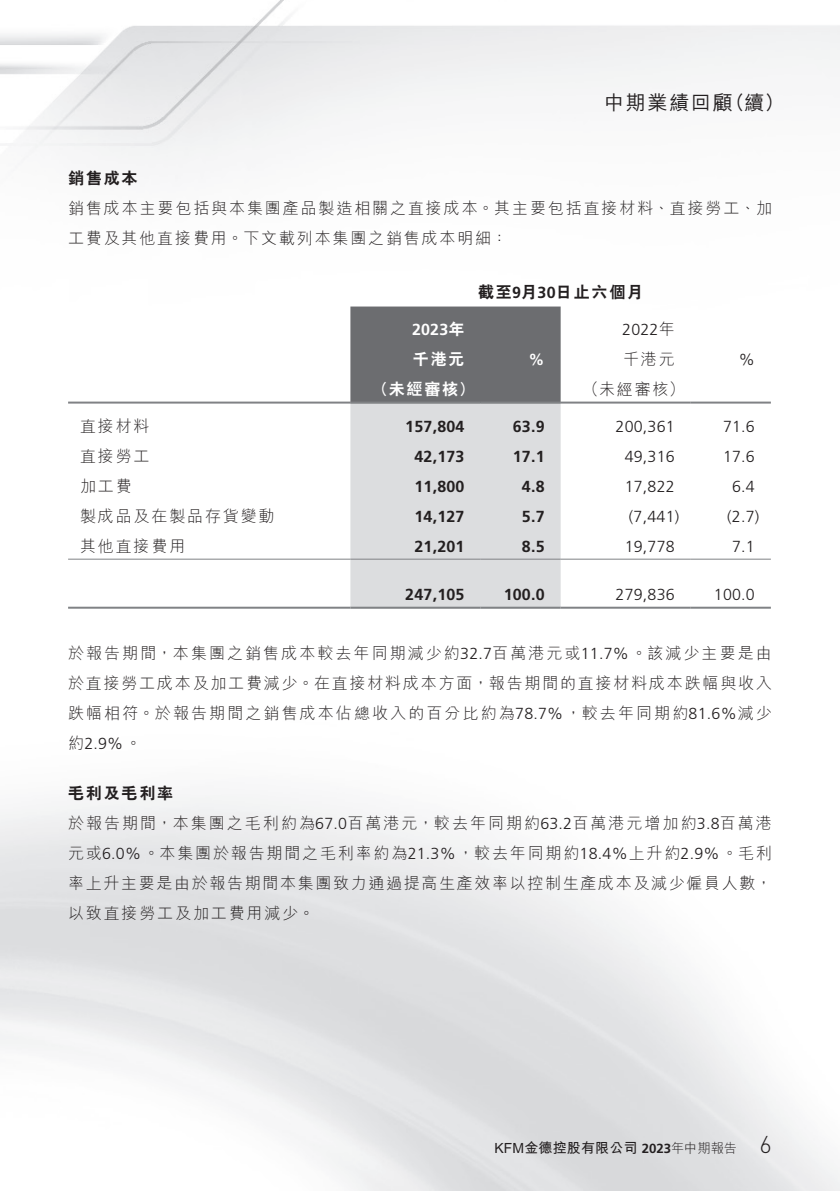
<style>
.page{position:relative;width:840px;height:1191px;background:#fff}
.page>*{position:absolute;margin:0;border:0;box-sizing:border-box;transform-origin:0 0}
.t1{font:300 24px "DIN Pro";color:#231f20}
.t2{font:500 20px "M Hei HK";letter-spacing:.085em;color:#231f20}
._01_Body_Text{font:300 16px/30px "M Hei HK";letter-spacing:.115em;color:#231f20;text-align:justify}
._01_Body_Text-2{font:300 16px "Frutiger LT Std";letter-spacing:.015em;color:#231f20}
._01_Body_Text-3{font:700 16px "Frutiger LT Std";letter-spacing:.015em;color:#231f20}
._15_Table_Stub{font:300 16px "M Hei HK";letter-spacing:.115em;color:#231f20}
._01_Body_Text-4{font:800 16px "C Hei 2 HK";letter-spacing:.115em;color:#231f20}
._04___H2{font:800 16px "C Hei 2 HK";letter-spacing:.115em;color:#231f20}
._01_Body_Text-5{font:800 16px "C Hei 2 HK";letter-spacing:.115em;color:#fff}
._01_Body_Text-6{font:700 16px "Frutiger LT Std";color:#fff}
.t3{font:700 14px "M Hei HK";letter-spacing:.01em;color:#231f20}
.s1{font-family:"Frutiger LT Std";font-weight:700}
.s2{font-family:"M Hei HK"}
.s3{font-family:"C Hei 2 HK";font-weight:800}
.s4{font-family:"Frutiger LT Std"}
.s5{font-family:"Frutiger LT Std";font-size:13.2px}
.s6{font-weight:300;font-size:13.2px}
</style>
<div class="page">
<div style="left:350px;top:306px;width:210px;height:95px;background:#6c6d70"></div>
<div style="left:350px;top:403px;width:210px;height:203px;background:#dcdddf"></div>
<hr style="left:68px;top:401px;width:282px;height:2px;background:#808285">
<hr style="left:350px;top:401px;width:130px;height:2px;background:#808285">
<hr style="left:480px;top:401px;width:80px;height:2px;background:#808285">
<hr style="left:560px;top:401px;width:130px;height:2px;background:#808285">
<hr style="left:690px;top:401px;width:80px;height:2px;background:#808285">
<hr style="left:68px;top:558px;width:282px;height:1px;background:#808285">
<hr style="left:350px;top:558px;width:130px;height:1px;background:#808285">
<hr style="left:480px;top:558px;width:80px;height:1px;background:#808285">
<hr style="left:560px;top:558px;width:130px;height:1px;background:#808285">
<hr style="left:690px;top:558px;width:80px;height:1px;background:#808285">
<hr style="left:68px;top:606px;width:282px;height:2px;background:#808285">
<hr style="left:350px;top:606px;width:130px;height:2px;background:#808285">
<hr style="left:480px;top:606px;width:80px;height:2px;background:#808285">
<hr style="left:560px;top:606px;width:130px;height:2px;background:#808285">
<hr style="left:690px;top:606px;width:80px;height:2px;background:#808285">
<p class="t2" style="left:604px;top:88px;width:130px">中期業績回顧</p>
<p class="t2" style="left:724px;top:88px;width:61px">（續(</p>
<p class="_04___H2" style="left:68px;top:168px;width:71px">銷售成本</p>
<p class="_01_Body_Text" style="left:68px;top:193px;width:705px">銷售成本主要包括與本集團產品製造相關之直接成本。其主要包括直接材料、直接勞工、加工費及其他直接費用。下文載列本集團之銷售成本明細：</p>
<p class="_01_Body_Text-4" style="left:478px;top:282px;width:166px">截至月<span class="s1">9 30</span>日止六個月</p>
<p class="_01_Body_Text-2" style="left:622px;top:320px;width:54px">2022<span class="s2">年</span></p>
<p class="_01_Body_Text-6" style="left:412px;top:319px;width:54px">2023<span class="s3">年</span></p>
<p class="_01_Body_Text-5" style="left:412px;top:348px;width:53px">千港元</p>
<p class="_01_Body_Text-6" style="left:528px;top:349px;width:17px">%</p>
<p class="_01_Body_Text" style="left:622px;top:343px;width:53px">千港元</p>
<p class="_01_Body_Text-2" style="left:738px;top:350px;width:17px">%</p>
<p class="_01_Body_Text-5" style="left:372px;top:378px;width:103px">（未經審核）</p>
<p class="_01_Body_Text" style="left:582px;top:373px;width:103px">（未經審核(</p>
<p class="_15_Table_Stub" style="left:80px;top:414px;width:71px">直接材料</p>
<p class="_01_Body_Text-3" style="left:405px;top:416px;width:61px">157,804</p>
<p class="_01_Body_Text-3" style="left:512px;top:416px;width:33px">63.9</p>
<p class="_01_Body_Text-2" style="left:615px;top:417px;width:61px">200,361</p>
<p class="_01_Body_Text-2" style="left:722px;top:417px;width:33px">71.6</p>
<p class="_15_Table_Stub" style="left:80px;top:444px;width:71px">直接勞工</p>
<p class="_01_Body_Text-3" style="left:414px;top:446px;width:52px">42,173</p>
<p class="_01_Body_Text-3" style="left:512px;top:446px;width:33px">17.1</p>
<p class="_01_Body_Text-2" style="left:624px;top:447px;width:52px">49,316</p>
<p class="_01_Body_Text-2" style="left:722px;top:447px;width:33px">17.6</p>
<p class="_15_Table_Stub" style="left:80px;top:474px;width:53px">加工費</p>
<p class="_01_Body_Text-3" style="left:414px;top:476px;width:52px">11,800</p>
<p class="_01_Body_Text-3" style="left:521px;top:476px;width:24px">4.8</p>
<p class="_01_Body_Text-2" style="left:624px;top:477px;width:52px">17,822</p>
<p class="_01_Body_Text-2" style="left:731px;top:477px;width:24px">6.4</p>
<p class="_15_Table_Stub" style="left:80px;top:504px;width:196px">製成品及在製品存貨變動</p>
<p class="_01_Body_Text-3" style="left:414px;top:506px;width:52px">14,127</p>
<p class="_01_Body_Text-3" style="left:521px;top:506px;width:24px">5.7</p>
<p class="_01_Body_Text-2" style="left:628px;top:507px;width:52px">)7,441(</p>
<p class="_01_Body_Text-2" style="left:726px;top:507px;width:34px">)2.7(</p>
<p class="_15_Table_Stub" style="left:80px;top:534px;width:107px">其他直接費用</p>
<p class="_01_Body_Text-3" style="left:414px;top:536px;width:52px">21,201</p>
<p class="_01_Body_Text-3" style="left:521px;top:536px;width:24px">8.5</p>
<p class="_01_Body_Text-2" style="left:624px;top:537px;width:52px">19,778</p>
<p class="_01_Body_Text-2" style="left:731px;top:537px;width:24px">7.1</p>
<p class="_01_Body_Text-3" style="left:405px;top:584px;width:61px">247,105</p>
<p class="_01_Body_Text-3" style="left:503px;top:584px;width:42px">100.0</p>
<p class="_01_Body_Text-2" style="left:615px;top:585px;width:61px">279,836</p>
<p class="_01_Body_Text-2" style="left:713px;top:585px;width:42px">100.0</p>
<p class="_01_Body_Text" style="left:68px;top:637px;width:705px">於報告期間，本集團之銷售成本較去年同期減少約<span class="s4">32.7</span>百萬港元或<span class="s4">11.7%</span>。該減少主要是由於直接勞工成本及加工費減少。在直接材料成本方面，報告期間的直接材料成本跌幅與收入跌幅相符。於報告期間之銷售成本佔總收入的百分比約為<span class="s4">78.7%</span>，較去年同期約<span class="s4">81.6%</span>減少約<span class="s4">2.9%</span>。</p>
<p class="_04___H2" style="left:68px;top:782px;width:107px">毛利及毛利率</p>
<p class="_01_Body_Text" style="left:68px;top:807px;width:705px">於報告期間，本集團之毛利約為<span class="s4">67.0</span>百萬港元，較去年同期約<span class="s4">63.2</span>百萬港元增加約<span class="s4">3.8</span>百萬港元或<span class="s4">6.0%</span>。本集團於報告期間之毛利率約為<span class="s4">21.3%</span>，較去年同期約<span class="s4">18.4%</span>上升約<span class="s4">2.9%</span>。毛利率上升主要是由於報告期間本集團致力通過提高生產效率以控制生產成本及減少僱員人數，以致直接勞工及加工費用減少。</p>
<p class="t3" style="left:494px;top:1138px;width:244px">KFM金德控股有限公司 <span class="s5">2023</span><span class="s6">年中期報告</span></p>
<h1 class="t1" style="left:759px;top:1128px;width:14px">6</h1>
</div>
